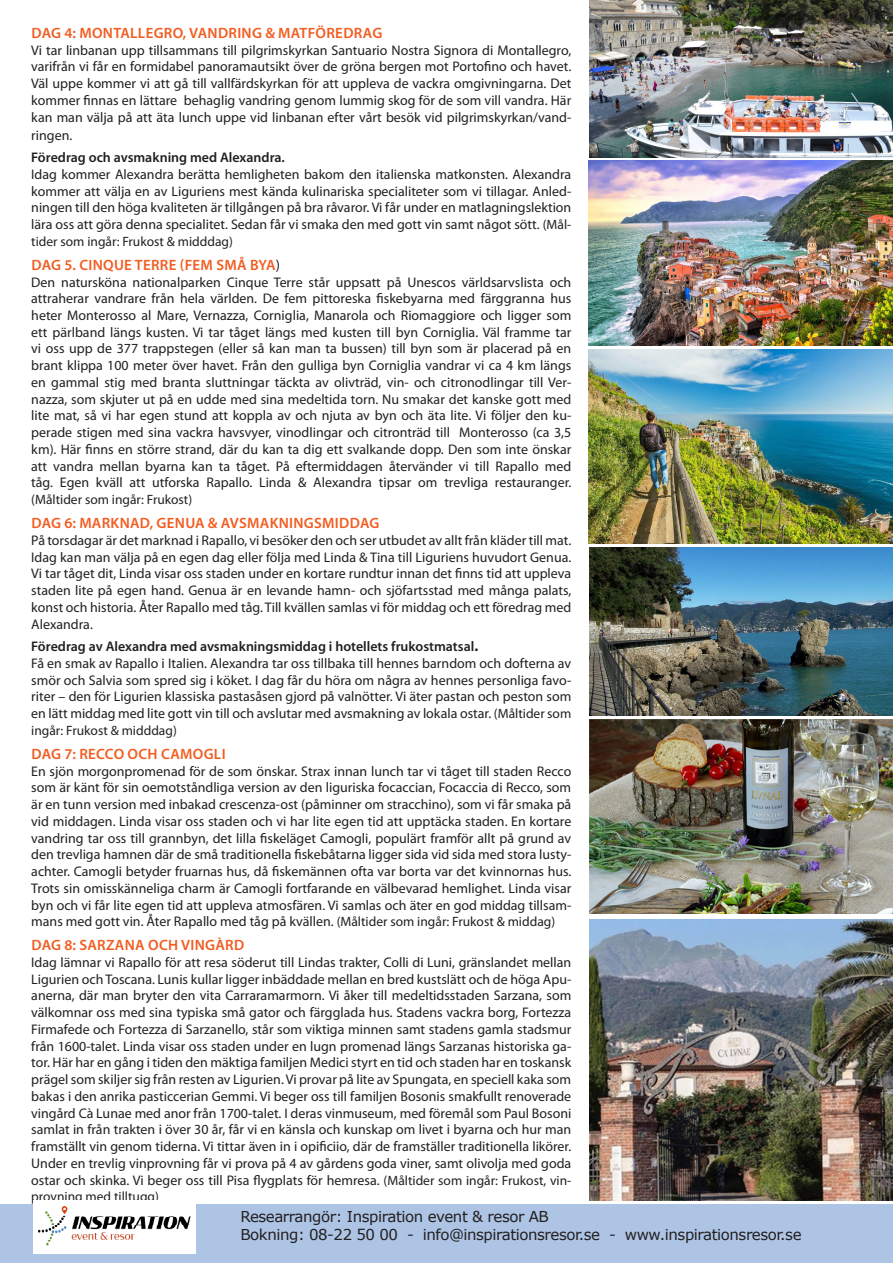
<style>
.page{position:relative;width:893px;height:1263px;background:#fff}
.page>*{position:absolute;margin:0;border:0;box-sizing:border-box;transform-origin:0 0}
.Brödtext_större{font:600 15px "Myriad Pro";letter-spacing:.02em;color:#f25d21}
.Brödtext{font:15px "Verdana";letter-spacing:-.03em;color:#231f20}
.Brödtext_större-2{font:13.95px/16.8px "Myriad Pro";color:#231f20;text-align:justify}
.Brödtext_större-3{font:600 13.95px "Myriad Pro";color:#231f20}
.Brödtext_större-4{font:13.5px "Myriad Pro";color:#231f20}
.s1{font-size:13.5px}
.s2{font-weight:400;color:#231f20}
.s3{font-weight:700;font-size:15px}
</style>
<div class="page">
<img style="left:589px;top:919px;width:304px;height:281px">
<img style="left:589px;top:548px;width:304px;height:167px">
<img style="left:589px;top:0;width:304px;height:158px">
<img style="left:589px;top:161px;width:304px;height:184px">
<img style="left:589px;top:349px;width:304px;height:194px">
<img style="left:589px;top:720px;width:304px;height:193px">
<div style="left:0;top:1204px;width:893px;height:59px;background:#adc4e5"></div>
<img style="left:34px;top:1204px;width:162px;height:49px">
<p class="Brödtext_större" style="left:31px;top:23px;width:352px">DAG 4: MONTALLEGRO, VANDRING &amp; MATFÖREDRAG</p>
<p class="Brödtext_större-2" style="left:31px;top:41px;width:542px">Vi tar linbanan upp tillsammans till pilgrimskyrkan Santuario Nostra Signora di Montallegro, varifrån vi får en formidabel panoramautsikt över de gröna bergen mot Portofino och havet.<br>Väl uppe kommer vi att gå till vallfärdskyrkan för att uppleva de vackra omgivningarna. Det kommer finnas en lättare behaglig vandring genom lummig skog för de som vill vandra. Här kan man välja på att äta lunch uppe vid linbanan efter vårt besök vid pilgrimskyrkan/vand&shy;ringen.</p>
<p class="Brödtext_större-3" style="left:31px;top:148px;width:255px">Föredrag och avsmakning med Alexandra.</p>
<p class="Brödtext_större-2" style="left:31px;top:165px;width:542px">Idag kommer Alexandra berätta hemligheten bakom den italienska matkonsten. Alexandra kommer att välja en av Liguriens mest kända kulinariska specialiteter som vi tillagar. Anled&shy;ningen till den höga kvaliteten är tillgången på bra råvaror. Vi får under en matlagningslektion lära oss att göra denna specialitet. Sedan får vi smaka den med gott vin samt något sött. <span class="s1">(Mål-</span></p>
<p class="Brödtext_större-4" style="left:31px;top:233px;width:203px">tider som ingår: Frukost &amp; midddag)</p>
<p class="Brödtext_större" style="left:31px;top:255px;width:250px">DAG 5. CINQUE TERRE (FEM SMÅ BYA<span class="s2">)</span></p>
<p class="Brödtext_större-2" style="left:31px;top:273px;width:542px">Den natursköna nationalparken Cinque Terre står uppsatt på Unescos världsarvslista och attraherar vandrare från hela världen. De fem pittoreska fiskebyarna med färggranna hus heter Monterosso al Mare, Vernazza, Corniglia, Manarola och Riomaggiore och ligger som ett pärlband längs kusten. Vi tar tåget längs med kusten till byn Corniglia. Väl framme tar vi oss upp de 377 trappstegen (eller så kan man ta bussen) till byn som är placerad på en brant klippa 100 meter över havet. Från den gulliga byn Corniglia vandrar vi ca 4 km längs en gammal stig med branta sluttningar täckta av olivträd, vin- och citronodlingar till Ver&shy;nazza, som skjuter ut på en udde med sina medeltida torn. Nu smakar det kanske gott med lite mat, så vi har egen stund att koppla av och njuta av byn och äta lite. Vi följer den ku&shy;perade stigen med sina vackra havsvyer, vinodlingar och citronträd till Monterosso (ca 3,5 km). Här finns en större strand, där du kan ta dig ett svalkande dopp. Den som inte önskar att vandra mellan byarna kan ta tåget. På eftermiddagen återvänder vi till Rapallo med tåg. Egen kväll att utforska Rapallo. Linda &amp; Alexandra tipsar om trevliga restauranger.</p>
<p class="Brödtext_större-4" style="left:31px;top:491px;width:162px">(Måltider som ingår: Frukost)</p>
<p class="Brödtext_större" style="left:31px;top:514px;width:350px">DAG 6: MARKNAD, GENUA &amp; AVSMAKNINGSMIDDAG</p>
<p class="Brödtext_större-2" style="left:31px;top:532px;width:542px">På torsdagar är det marknad i Rapallo, vi besöker den och ser utbudet av allt från kläder till mat.<br>Idag kan man välja på en egen dag eller följa med Linda &amp; Tina till Liguriens huvudort Genua.<br>Vi tar tåget dit, Linda visar oss staden under en kortare rundtur innan det finns tid att uppleva staden lite på egen hand. Genua är en levande hamn- och sjöfartsstad med många palats, konst och historia. Åter Rapallo med tåg. Till kvällen samlas vi för middag och ett föredrag med Alexandra.</p>
<p class="Brödtext_större-3" style="left:31px;top:637px;width:448px">Föredrag av Alexandra med avsmakningsmiddag i hotellets frukostmatsal<span class="s3">.</span></p>
<p class="Brödtext_större-2" style="left:31px;top:654px;width:542px">Få en smak av Rapallo i Italien. Alexandra tar oss tillbaka till hennes barndom och dofterna av smör och Salvia som spred sig i köket. I dag får du höra om några av hennes personliga favo&shy;riter – den för Ligurien klassiska pastasåsen gjord på valnötter. Vi äter pastan och peston som en lätt middag med lite gott vin till och avslutar med avsmakning av lokala ostar. <span class="s1">(Måltider som</span></p>
<p class="Brödtext_större-4" style="left:31px;top:722px;width:147px">ingår: Frukost &amp; midddag)</p>
<p class="Brödtext_större" style="left:31px;top:744px;width:196px">DAG 7: RECCO OCH CAMOGLI</p>
<p class="Brödtext_större-2" style="left:31px;top:762px;width:542px">En sjön morgonpromenad för de som önskar. Strax innan lunch tar vi tåget till staden Recco som är känt för sin oemotståndliga version av den liguriska focaccian, Focaccia di Recco, som är en tunn version med inbakad crescenza-ost (påminner om stracchino), som vi får smaka på vid middagen. Linda visar oss staden och vi har lite egen tid att upptäcka staden. En kortare vandring tar oss till grannbyn, det lilla fiskeläget Camogli, populärt framför allt på grund av den trevliga hamnen där de små traditionella fiskebåtarna ligger sida vid sida med stora lusty&shy;achter. Camogli betyder fruarnas hus, då fiskemännen ofta var borta var det kvinnornas hus.<br>Trots sin omisskänneliga charm är Camogli fortfarande en välbevarad hemlighet. Linda visar byn och vi får lite egen tid att uppleva atmosfären. Vi samlas och äter en god middag tillsam&shy;mans med gott vin. Åter Rapallo med tåg på kvällen. <span class="s1">(Måltider som ingår: Frukost &amp; middag)</span></p>
<p class="Brödtext_större" style="left:31px;top:936px;width:214px">DAG 8: SARZANA OCH VINGÀRD</p>
<p class="Brödtext_större-2" style="left:31px;top:954px;width:542px">Idag lämnar vi Rapallo för att resa söderut till Lindas trakter, Colli di Luni, gränslandet mellan Ligurien och Toscana. Lunis kullar ligger inbäddade mellan en bred kustslätt och de höga Apu&shy;anerna, där man bryter den vita Carraramarmorn. Vi åker till medeltidsstaden Sarzana, som välkomnar oss med sina typiska små gator och färgglada hus. Stadens vackra borg, Fortezza Firmafede och Fortezza di Sarzanello, står som viktiga minnen samt stadens gamla stadsmur från 1600-talet. Linda visar oss staden under en lugn promenad längs Sarzanas historiska ga&shy;tor. Här har en gång i tiden den mäktiga familjen Medici styrt en tid och staden har en toskansk prägel som skiljer sig från resten av Ligurien. Vi provar på lite av Spungata, en speciell kaka som bakas i den anrika pasticcerian Gemmi. Vi beger oss till familjen Bosonis smakfullt renoverade vingård Cà Lunae med anor från 1700-talet. I deras vinmuseum, med föremål som Paul Bosoni samlat in från trakten i över 30 år, får vi en känsla och kunskap om livet i byarna och hur man framställt vin genom tiderna. Vi tittar även in i opificiio, där de framställer traditionella likörer.<br>Under en trevlig vinprovning får vi prova på 4 av gårdens goda viner, samt olivolja med goda ostar och skinka. Vi beger oss till Pisa flygplats för hemresa. <span class="s1">(Måltider som ingår: Frukost, vin-</span></p>
<p class="Brödtext_större-4" style="left:31px;top:1188px;width:129px">provning med tilltugg)</p>
<p class="Brödtext" style="left:240px;top:1206px;width:310px">Researrangör: Inspiration event &amp; resor AB</p>
<p class="Brödtext" style="left:240px;top:1224px;width:563px">Bokning: 08-22 50 00 - info@inspirationsresor.se - www.inspirationsresor.se</p>
</div>
